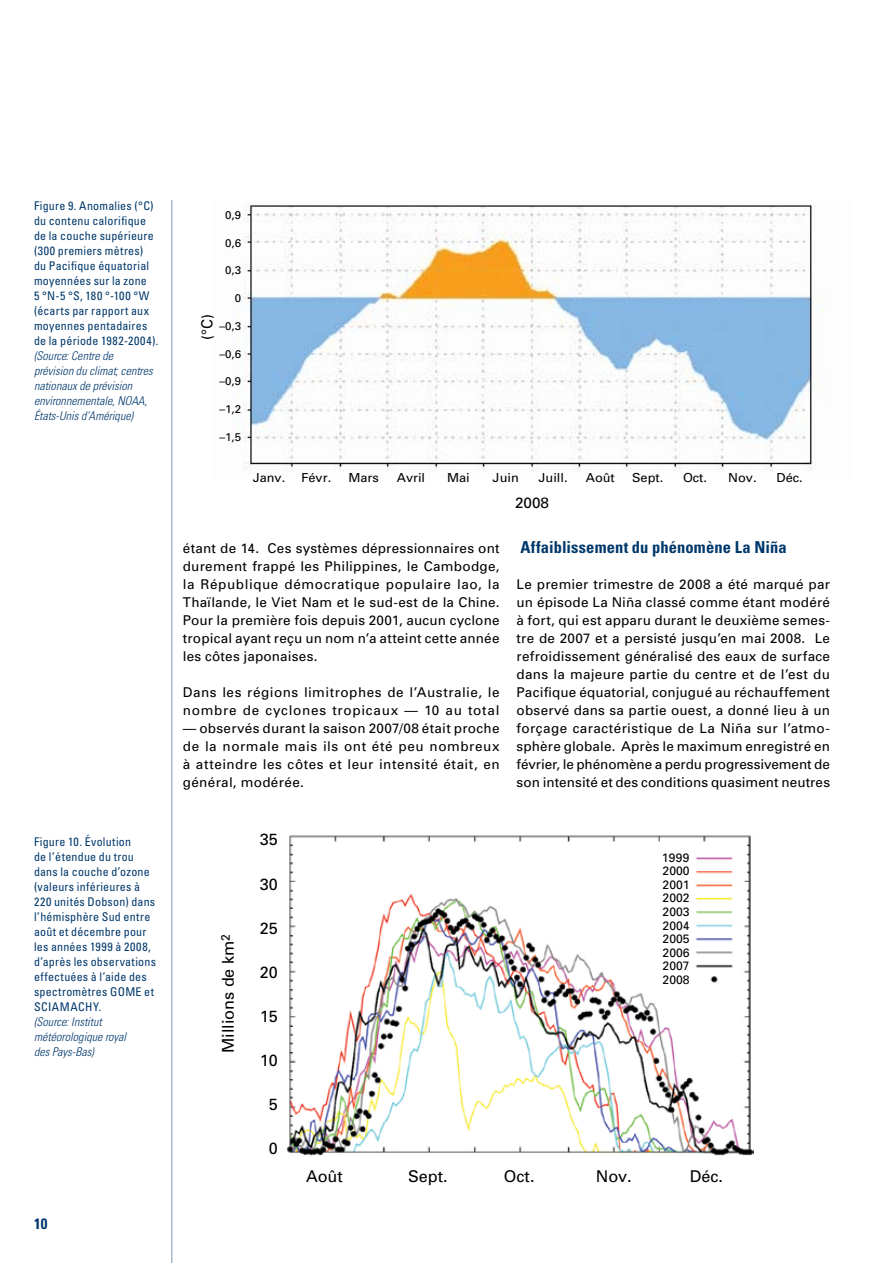
<style>
.page{position:relative;width:893px;height:1263px;background:#fff}
.page>*{position:absolute;margin:0;border:0;box-sizing:border-box;transform-origin:0 0}
.t1{font:700 condensed 16.5px "Univers";letter-spacing:.005em;color:#00386b}
.t2{font:16.2px "Univers";color:#000}
.t3{font:15.3px "Univers";color:#000}
.t4{font:700 condensed 15px "Univers";color:#00386b}
.t5{font:14.85px "Univers";color:#000}
.t6{font:13.5px/18px "Univers";letter-spacing:.025em;color:#000;text-align:justify}
.t7{font:13.5px/18px "Univers";letter-spacing:.045em;color:#000}
.t8{font:12.45px "Univers";color:#000}
.t9{font:12.15px/13.6px "Univers";color:#000;text-align:justify}
.t10{font:condensed 12px/15px "Univers";letter-spacing:.02em;color:#00386b}
.t11{font:italic 300 condensed 12px/15px "Univers";letter-spacing:.005em;color:#00386b}
.t12{font:11.25px "Univers";color:#000}
</style>
<div class="page">
<hr style="left:171px;top:200px;width:1px;height:1063px;background:#7e93b8">
<img style="left:287px;top:835px;width:466px;height:321px">
<img style="left:243px;top:203px;width:582px;height:269px">
<p class="t10" style="left:34px;top:198px;width:126px">Figure 9. Anomalies (°C) du contenu calorifique de la couche supérieure (300 premiers mètres)<br>du Pacifique équatorial moyennées sur la zone<br>5 °N-5 °S, 180 °-100 °W (écarts par rapport aux moyennes pentadaires de la période 1982-2004).</p>
<p class="t11" style="left:34px;top:348px;width:120px">(Source: Centre de prévision du climat; centres nationaux de prévision environnementale, NOAA, états-Unis d’Amérique)</p>
<p class="t10" style="left:34px;top:834px;width:124px">Figure 10. évolution<br>de l’étendue du trou dans la couche d’ozone (valeurs inférieures à<br>220 unités Dobson) dans l’hémisphère Sud entre août et décembre pour les années 1999 à 2008, d’après les observations effectuées à l’aide des spectromètres GOME et<br>SCIAMACHY.</p>
<p class="t11" style="left:34px;top:1014px;width:94px">(Source: Institut météorologique royal des Pays-Bas)</p>
<p class="t4" style="left:34px;top:1215px;width:15px">10</p>
<p class="t12" style="left:225px;top:208px;width:17px">0,9</p>
<p class="t12" style="left:225px;top:236px;width:17px">0,6</p>
<p class="t12" style="left:225px;top:263px;width:17px">0,3</p>
<p class="t12" style="left:235px;top:291px;width:8px">0</p>
<p class="t12" style="left:219px;top:319px;width:23px">–0,3</p>
<p class="t12" style="left:219px;top:347px;width:23px">–0,6</p>
<p class="t12" style="left:219px;top:374px;width:23px">–0,9</p>
<p class="t12" style="left:219px;top:402px;width:23px">–1,2</p>
<p class="t12" style="left:219px;top:430px;width:23px">–1,5</p>
<p class="t3" style="left:198px;top:340px;width:27px;rotate:-90deg">(°C)</p>
<p class="t8" style="left:253px;top:470px;width:34px">Janv.</p>
<p class="t8" style="left:301px;top:470px;width:31px">Févr.</p>
<p class="t8" style="left:348px;top:470px;width:32px">Mars</p>
<p class="t8" style="left:397px;top:470px;width:30px">Avril</p>
<p class="t8" style="left:447px;top:470px;width:24px">Mai</p>
<p class="t8" style="left:493px;top:470px;width:28px">Juin</p>
<p class="t8" style="left:538px;top:470px;width:31px">Juill.</p>
<p class="t8" style="left:586px;top:470px;width:31px">Août</p>
<p class="t8" style="left:632px;top:470px;width:33px">Sept.</p>
<p class="t8" style="left:683px;top:470px;width:26px">Oct.</p>
<p class="t8" style="left:728px;top:470px;width:30px">Nov.</p>
<p class="t8" style="left:777px;top:470px;width:28px">Déc.</p>
<p class="t5" style="left:515px;top:494px;width:36px">2008</p>
<p class="t6" style="left:183px;top:539px;width:318px">étant de 14. Ces systèmes dépressionnaires ont durement frappé les Philippines, le Cambodge, la République démocratique populaire lao, la Thaïlande, le Viet Nam et le sud-est de la Chine.<br>Pour la première fois depuis 2001, aucun cyclone tropical ayant reçu un nom n’a atteint cette année les côtes japonaises.</p>
<p class="t7" style="left:183px;top:683px;width:318px">Dans les régions limitrophes de l’Australie, le nombre de cyclones tropicaux — 10 au total</p>
<p class="t6" style="left:183px;top:719px;width:318px">— observés durant la saison 2007/08 était proche de la normale mais ils ont été peu nombreux à atteindre les côtes et leur intensité était, en général, modérée.</p>
<p class="t1" style="left:520px;top:537px;width:268px">Affaiblissement du phénomène La Niña</p>
<p class="t6" style="left:517px;top:575px;width:315px">Le premier trimestre de 2008 a été marqué par un épisode La Niña classé comme étant modéré à fort, qui est apparu durant le deuxième semes&shy;tre de 2007 et a persisté jusqu’en mai 2008. Le refroidissement généralisé des eaux de surface dans la majeure partie du centre et de l’est du Pacifique équatorial, conjugué au réchauffement observé dans sa partie ouest, a donné lieu à un forçage caractéristique de La Niña sur l’atmo&shy;sphère globale. Après le maximum enregistré en février, le phénomène a perdu progressivement de son intensité et des conditions quasiment neutres</p>
<p class="t2" style="left:218px;top:1053px;width:121px;rotate:-90deg">Millions de km<sup>2</sup></p>
<p class="t2" style="left:260px;top:830px;width:20px">35</p>
<p class="t2" style="left:260px;top:874px;width:20px">30</p>
<p class="t2" style="left:260px;top:918px;width:20px">25</p>
<p class="t2" style="left:260px;top:962px;width:20px">20</p>
<p class="t2" style="left:260px;top:1006px;width:20px">15</p>
<p class="t2" style="left:260px;top:1050px;width:20px">10</p>
<p class="t2" style="left:269px;top:1094px;width:11px">5</p>
<p class="t2" style="left:269px;top:1138px;width:11px">0</p>
<p class="t9" style="left:662px;top:850px;width:29px">1999<br>2000<br>2001<br>2002<br>2003<br>2004<br>2005<br>2006<br>2007<br>2008</p>
<p class="t2" style="left:306px;top:1166px;width:38px">Août</p>
<p class="t2" style="left:408px;top:1166px;width:41px">Sept.</p>
<p class="t2" style="left:504px;top:1166px;width:32px">Oct.</p>
<p class="t2" style="left:596px;top:1166px;width:38px">Nov.</p>
<p class="t2" style="left:690px;top:1166px;width:35px">Déc.</p>
</div>
